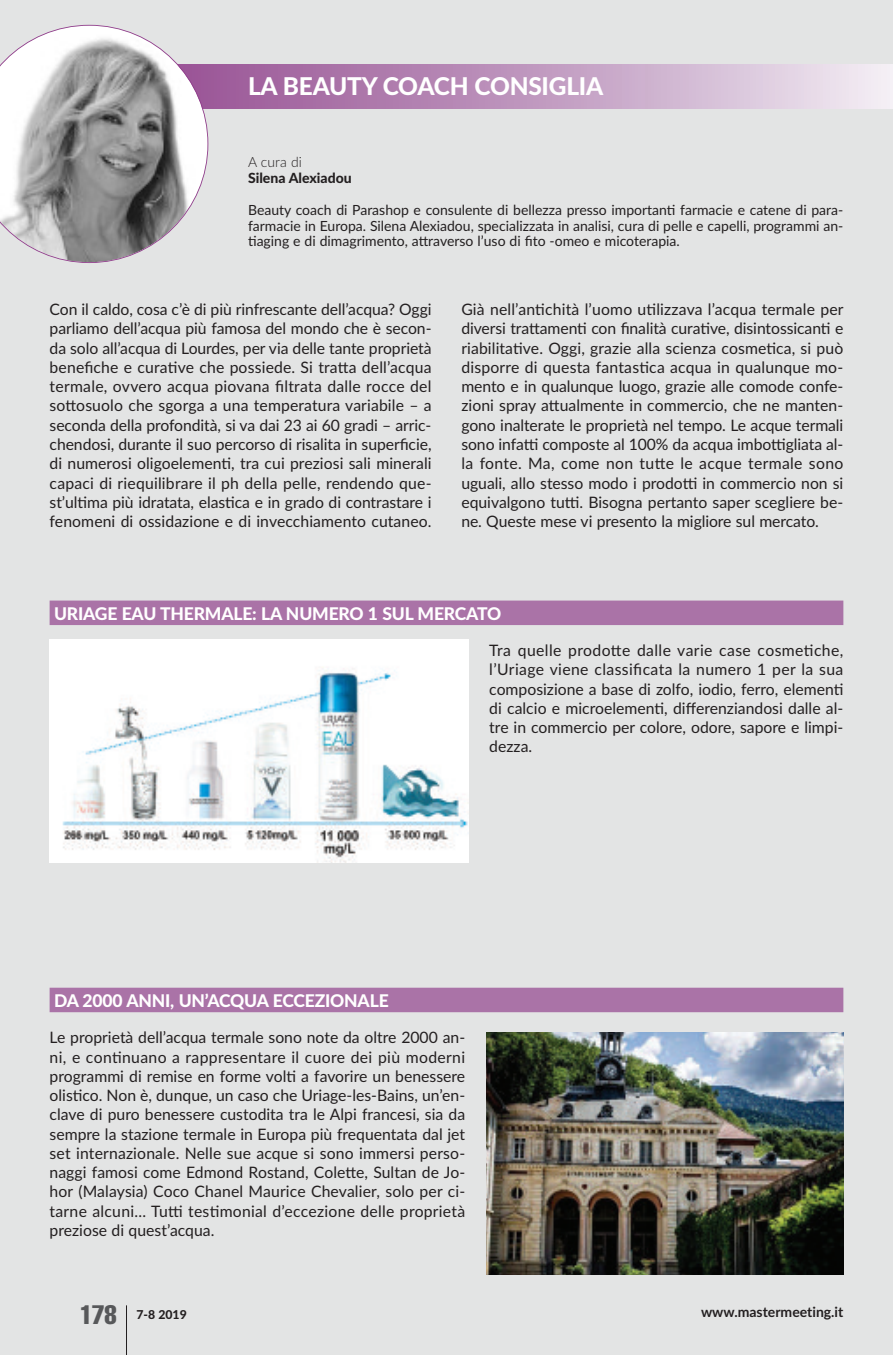
<style>
.page{position:relative;width:893px;height:1355px;background:#fff}
.page>*{position:absolute;margin:0;border:0;box-sizing:border-box;transform-origin:0 0}
.t1{font:extra-condensed 26.25px "Helvetica";color:#57585a}
.t2{font:800 24.5px "Lato";letter-spacing:-.01em;color:#fff}
.t3{font:800 17.5px "Lato";letter-spacing:-.01em;color:#fff}
.t4{font:15.75px/19.2px "Lato";color:#231f20;text-align:justify}
.t5{font:14px/15.8px "Lato";color:#231f20;text-align:justify}
.t6{font:700 14px "Lato";color:#231f20}
.t7{font:800 14px "Lato";color:#231f20}
.t8{font:300 14px "Lato";color:#231f20}
.t9{font:800 12.25px "Lato";color:#231f20}
</style>
<div class="page">
<div style="left:0;top:0;width:893px;height:1354px;background:#e3e4e4"></div>
<hr style="left:126px;top:1305px;width:1px;height:49px;background:#231f20">
<svg style="left:208px;top:64px;width:685px;height:44px;background:#c49fc3"></svg>
<svg style="left:0;top:25px;width:208px;height:238px"></svg>
<div style="left:50px;top:600px;width:793px;height:25px;background:#aa73a7"></div>
<img style="left:50px;top:639px;width:418px;height:223px">
<div style="left:50px;top:987px;width:793px;height:25px;background:#aa73a7"></div>
<img style="left:486px;top:1032px;width:357px;height:242px">
<h2 class="t2" style="left:248px;top:73px;width:357px">LA BEAUTY COACH CONSIGLIA</h2>
<p class="t8" style="left:248px;top:154px;width:55px">A cura di</p>
<p class="t7" style="left:248px;top:170px;width:105px">SILENA ALEXIADOU</p>
<p class="t5" style="left:248px;top:202px;width:597px">Beauty coach di Parashop e consulente di bellezza presso importanti farmacie e catene di para&shy;farmacie in Europa. Silena Alexiadou, specializzata in analisi, cura di pelle e capelli, programmi an&shy;tiaging e di dimagrimento, attraverso l’uso di fito -omeo e micoterapia.</p>
<p class="t4" style="left:50px;top:300px;width:383px">Con il caldo, cosa c’è di più rinfrescante dell’acqua? Oggi parliamo dell’acqua più famosa del mondo che è secon&shy;da solo all’acqua di Lourdes, per via delle tante proprietà benefiche e curative che possiede. Si tratta dell’acqua termale, ovvero acqua piovana filtrata dalle rocce del sottosuolo che sgorga a una temperatura variabile – a seconda della profondità, si va dai 23 ai 60 gradi – arric&shy;chendosi, durante il suo percorso di risalita in superficie, di numerosi oligoelementi, tra cui preziosi sali minerali capaci di riequilibrare il ph della pelle, rendendo que&shy;st’ultima più idratata, elastica e in grado di contrastare i fenomeni di ossidazione e di invecchiamento cutaneo.</p>
<p class="t4" style="left:461px;top:300px;width:384px">Già nell’antichità l’uomo utilizzava l’acqua termale per diversi trattamenti con finalità curative, disintossicanti e riabilitative. Oggi, grazie alla scienza cosmetica, si può disporre di questa fantastica acqua in qualunque mo&shy;mento e in qualunque luogo, grazie alle comode confe&shy;zioni spray attualmente in commercio, che ne manten&shy;gono inalterate le proprietà nel tempo. Le acque termali sono infatti composte al 100% da acqua imbottigliata al&shy;la fonte. Ma, come non tutte le acque termale sono uguali, allo stesso modo i prodotti in commercio non si equivalgono tutti. Bisogna pertanto saper scegliere be&shy;ne. Queste mese vi presento la migliore sul mercato.</p>
<p class="t3" style="left:54px;top:603px;width:449px">URIAGE EAU THERMALE: LA NUMERO 1 SUL MERCATO</p>
<p class="t4" style="left:489px;top:641px;width:356px">Tra quelle prodotte dalle varie case cosmetiche, l’Uriage viene classificata la numero 1 per la sua composizione a base di zolfo, iodio, ferro, elementi di calcio e microelementi, differenziandosi dalle al&shy;tre in commercio per colore, odore, sapore e limpi&shy;dezza.</p>
<p class="t3" style="left:54px;top:990px;width:336px">DA 2000 ANNI, UN’ACQUA ECCEZIONALE</p>
<p class="t4" style="left:50px;top:1028px;width:417px">Le proprietà dell’acqua termale sono note da oltre 2000 an&shy;ni, e continuano a rappresentare il cuore dei più moderni programmi di remise en forme volti a favorire un benessere olistico. Non è, dunque, un caso che Uriage-les-Bains, un’en&shy;clave di puro benessere custodita tra le Alpi francesi, sia da sempre la stazione termale in Europa più frequentata dal jet set internazionale. Nelle sue acque si sono immersi perso&shy;naggi famosi come Edmond Rostand, Colette, Sultan de Jo&shy;hor (Malaysia) Coco Chanel Maurice Chevalier, solo per ci&shy;tarne alcuni... Tutti testimonial d’eccezione delle proprietà preziose di quest’acqua.</p>
<h1 class="t1" style="left:80px;top:1305px;width:38px">178</h1>
<p class="t9" style="left:136px;top:1307px;width:52px">7-8 2019</p>
<p class="t6" style="left:701px;top:1303px;width:144px">www.mastermeeting.it</p>
</div>
